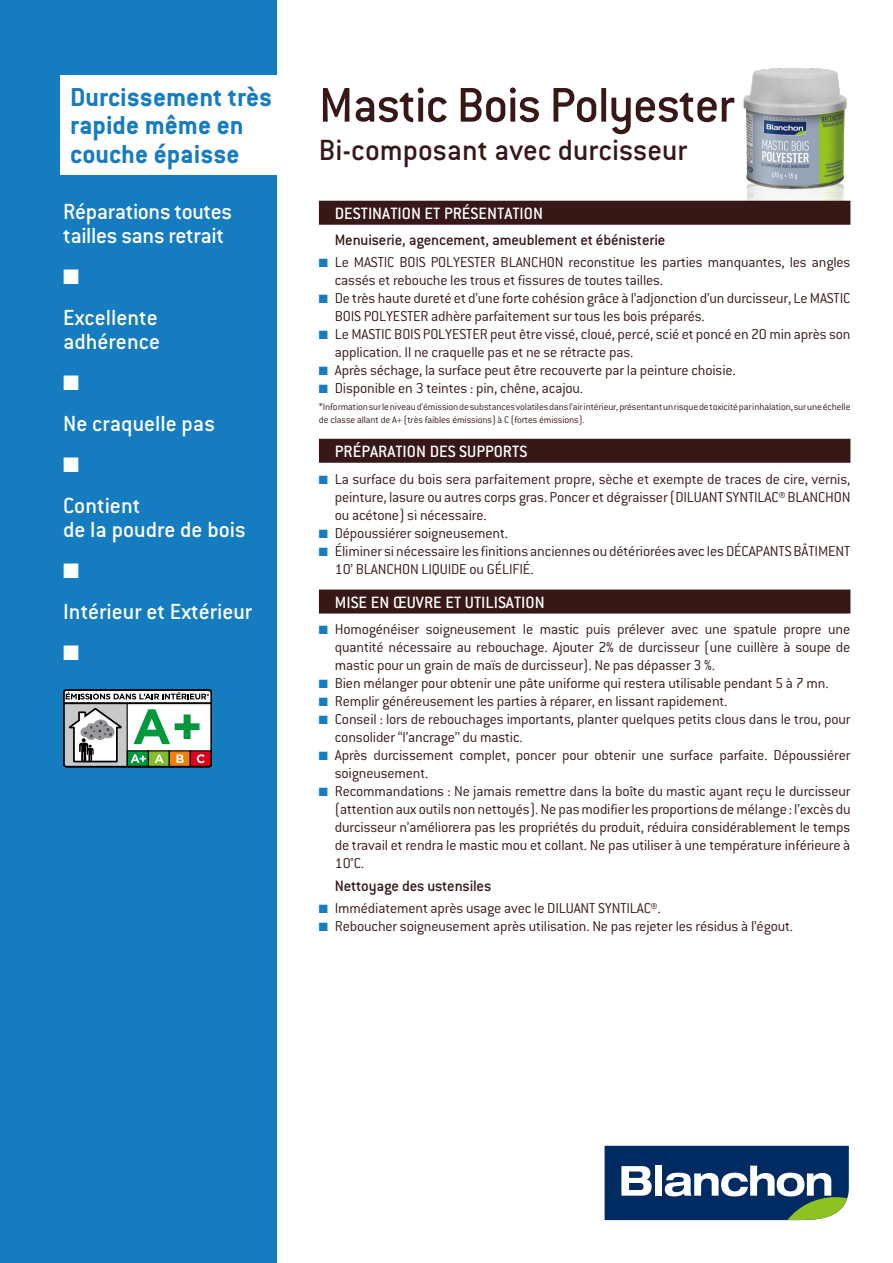
<style>
.page{position:relative;width:893px;height:1263px;background:#fff}
.page>*{position:absolute;margin:0;border:0;box-sizing:border-box;transform-origin:0 0}
.t1{font:500 53.4px "Conduit ITC";letter-spacing:-.02em;color:#381717}
.t2{font:500 32.1px "Conduit ITC";color:#381717}
.t3{font:700 28.5px/28.5px "Conduit ITC";color:#157cc0}
.t4{font:500 24px/24px "Conduit ITC";color:#fff}
.t5{font:21px "Zapf Dingbats ITC";color:#fff}
.t6{font:500 18px "Conduit ITC";color:#fff}
.t7{font:500 16.5px "Conduit ITC";letter-spacing:-.01em;color:#381717}
.t8{font:300 15.75px/18px "Conduit ITC";letter-spacing:-.01em;color:#381717}
.t9{font:300 10.5px/12.8px "Conduit ITC";letter-spacing:-.01em;color:#381717}
.s1{color:#157cc0}
</style>
<div class="page">
<img style="left:733px;top:67px;width:117px;height:134px">
<div style="left:0;top:0;width:276px;height:1263px;background:#157cc0"></div>
<div style="left:319px;top:201px;width:531px;height:24px;background:#381717"></div>
<div style="left:319px;top:439px;width:531px;height:24px;background:#381717"></div>
<div style="left:319px;top:589px;width:531px;height:24px;background:#381717"></div>
<svg style="left:63px;top:689px;width:149px;height:78px;background:#a6afa1"></svg>
<div style="left:61px;top:76px;width:220px;height:99px;background:#fff"></div>
<svg style="left:605px;top:1146px;width:244px;height:74px"></svg>
<h3 class="t3" style="left:70px;top:82px;width:204px">Durcissement très rapide même en couche épaisse</h3>
<h1 class="t1" style="left:319px;top:75px;width:417px">Mastic Bois Polyester</h1>
<h2 class="t2" style="left:319px;top:132px;width:370px">Bi-composant avec durcisseur</h2>
<h3 class="t4" style="left:63px;top:199px;width:170px">Réparations toutes tailles sans retrait</h3>
<h3 class="t5" style="left:63px;top:267px;width:17px">■</h3>
<h3 class="t4" style="left:63px;top:305px;width:98px">Excellente adhérence</h3>
<h3 class="t5" style="left:63px;top:373px;width:17px">■</h3>
<h3 class="t4" style="left:63px;top:411px;width:153px">Ne craquelle pas</h3>
<h3 class="t5" style="left:63px;top:455px;width:17px">■</h3>
<h3 class="t4" style="left:63px;top:493px;width:184px">Contient<br>de la poudre de bois</h3>
<h3 class="t5" style="left:63px;top:561px;width:17px">■</h3>
<h3 class="t4" style="left:63px;top:599px;width:191px">Intérieur et Extérieur</h3>
<h3 class="t5" style="left:63px;top:643px;width:17px">■</h3>
<p class="t6" style="left:335px;top:203px;width:210px">DESTINATION ET PRÉSENTATION</p>
<p class="t7" style="left:335px;top:230px;width:332px">Menuiserie, agencement, ameublement et ébénisterie</p>
<p class="t8" style="left:335px;top:253px;width:517px;text-indent:-16px"><span class="s1">■</span> Le MASTIC BOIS POLYESTER BLANCHON reconstitue les parties manquantes, les angles cassés et rebouche les trous et fissures de toutes tailles.</p>
<p class="t8" style="left:335px;top:289px;width:517px;text-indent:-16px"><span class="s1">■</span> De très haute dureté et d’une forte cohésion grâce à l’adjonction d’un durcisseur, Le MASTIC<br>BOIS POLYESTER adhère parfaitement sur tous les bois préparés.</p>
<p class="t8" style="left:335px;top:325px;width:517px;text-indent:-16px"><span class="s1">■</span> Le MASTIC BOIS POLYESTER peut être vissé, cloué, percé, scié et poncé en 20 min après son application. Il ne craquelle pas et ne se rétracte pas.</p>
<p class="t8" style="left:319px;top:361px;width:418px"><span class="s1">■</span> Après séchage, la surface peut être recouverte par la peinture choisie.</p>
<p class="t8" style="left:319px;top:379px;width:266px"><span class="s1">■</span> Disponible en 3 teintes : pin, chêne, acajou.</p>
<p class="t9" style="left:319px;top:400px;width:533px">*Information sur le niveau d’émission de substances volatiles dans l’air intérieur, présentant un risque de toxicité par inhalation, sur une échelle de classe allant de A+ (très faibles émissions) à C (fortes émissions).</p>
<p class="t6" style="left:335px;top:441px;width:194px">PRÉPARATION DES SUPPORTS</p>
<p class="t8" style="left:335px;top:470px;width:517px;text-align:justify;text-indent:-16px"><span class="s1">■</span> La surface du bois sera parfaitement propre, sèche et exempte de traces de cire, vernis, peinture, lasure ou autres corps gras. Poncer et dégraisser (DILUANT SYNTILAC® BLANCHON ou acétone) si nécessaire.</p>
<p class="t8" style="left:319px;top:524px;width:191px"><span class="s1">■</span> Dépoussiérer soigneusement.</p>
<p class="t8" style="left:335px;top:542px;width:517px;text-indent:-16px"><span class="s1">■</span> Éliminer si nécessaire les finitions anciennes ou détériorées avec les DÉCAPANTS BÂTIMENT<br>10’ BLANCHON LIQUIDE ou GÉLIFIÉ.</p>
<p class="t6" style="left:335px;top:592px;width:211px">MISE EN ŒUVRE ET UTILISATION</p>
<p class="t8" style="left:335px;top:620px;width:517px;text-align:justify;text-indent:-16px"><span class="s1">■</span> Homogénéiser soigneusement le mastic puis prélever avec une spatule propre une quantité nécessaire au rebouchage. Ajouter 2% de durcisseur (une cuillère à soupe de mastic pour un grain de maïs de durcisseur). Ne pas dépasser 3 %.</p>
<p class="t8" style="left:319px;top:674px;width:511px"><span class="s1">■</span> Bien mélanger pour obtenir une pâte uniforme qui restera utilisable pendant 5 à 7 mn.</p>
<p class="t8" style="left:319px;top:692px;width:410px"><span class="s1">■</span> Remplir généreusement les parties à réparer, en lissant rapidement.</p>
<p class="t8" style="left:335px;top:710px;width:517px;text-indent:-16px"><span class="s1">■</span> Conseil : lors de rebouchages importants, planter quelques petits clous dans le trou, pour consolider ‘‘l’ancrage’’ du mastic.</p>
<p class="t8" style="left:335px;top:746px;width:517px;text-indent:-16px"><span class="s1">■</span> Après durcissement complet, poncer pour obtenir une surface parfaite. Dépoussiérer soigneusement.</p>
<p class="t8" style="left:335px;top:782px;width:517px;text-align:justify;text-indent:-16px"><span class="s1">■</span> Recommandations : Ne jamais remettre dans la boîte du mastic ayant reçu le durcisseur (attention aux outils non nettoyés). Ne pas modifier les proportions de mélange : l’excès du durcisseur n’améliorera pas les propriétés du produit, réduira considérablement le temps de travail et rendra le mastic mou et collant. Ne pas utiliser à une température inférieure à 10°C.</p>
<p class="t7" style="left:335px;top:876px;width:158px">Nettoyage des ustensiles</p>
<p class="t8" style="left:319px;top:899px;width:343px"><span class="s1">■</span> Immédiatement après usage avec le DILUANT SYNTILAC®.</p>
<p class="t8" style="left:319px;top:917px;width:476px"><span class="s1">■</span> Reboucher soigneusement après utilisation. Ne pas rejeter les résidus à l’égout.</p>
</div>
